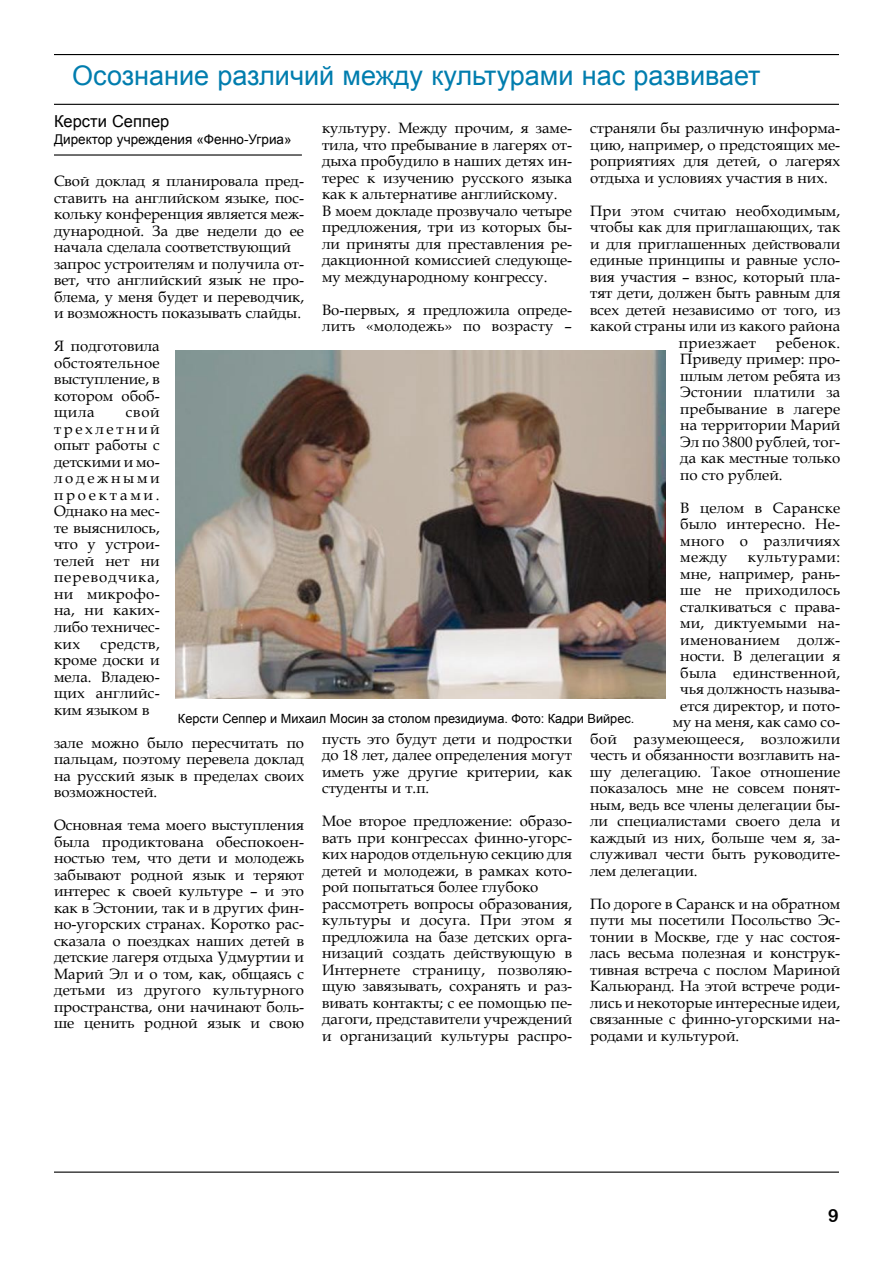
<style>
.page{position:relative;width:893px;height:1263px;background:#fff}
.page>*{position:absolute;margin:0;border:0;box-sizing:border-box;transform-origin:0 0}
.t1{font:27px "Arial";color:#007dae}
.t2{font:18px "Arial Rounded MT Bold";color:#000}
.t3{font:16.5px "Arial";color:#000}
.t4{font:15px/16.5px "Book Antiqua";color:#000;text-align:justify}
.t5{font:15px "Book Antiqua";letter-spacing:.02em;color:#000}
.t6{font:15px "Book Antiqua";letter-spacing:.025em;color:#000}
.t7{font:15px "Book Antiqua";letter-spacing:.03em;color:#000}
.t8{font:13.5px "Arial";color:#000}
.t9{font:12.75px "Arial";color:#000}
</style>
<div class="page">
<img style="left:176px;top:351px;width:489px;height:347px">
<hr style="left:54px;top:54px;width:785px;height:1px;background:#000">
<hr style="left:54px;top:154px;width:248px;height:2px;background:#000">
<hr style="left:54px;top:104px;width:785px;height:1px;background:#000">
<hr style="left:54px;top:1171px;width:785px;height:2px;background:#000">
<h1 class="t1" style="left:72px;top:58px;width:690px">Осознание различий между культурами нас развивает</h1>
<p class="t3" style="left:54px;top:111px;width:117px">Керсти Сеппер</p>
<p class="t8" style="left:54px;top:130px;width:239px">Директор учреждения «Фенно-Угриа»</p>
<p class="t4" style="left:590px;top:119px;width:252px">страняли бы различную информа&shy;цию, например, о предстоящих ме&shy;роприятиях для детей, о лагерях отдыха и условиях участия в них.</p>
<p class="t4" style="left:590px;top:202px;width:252px;text-align:center">При этом считаю необходимым, чтобы как для приглашающих, так и для приглашенных действовали единые принципы и равные усло&shy;вия участия – взнос, который пла&shy;тят дети, должен быть равным для всех детей независимо от того, из какой страны или из какого района приезжает</p>
<p class="t4" style="left:322px;top:119px;width:252px;text-align:left">культуру. Между прочим, я заме&shy;тила, что пребывание в лагерях от&shy;дыха пробудило в наших детях ин&shy;терес к изучению русского языка как к альтернативе английскому.<br>В моем докладе прозвучало четыре предложения, три из которых бы&shy;ли приняты для преставления ре&shy;дакционной комиссией следующе&shy;му международному конгрессу.</p>
<p class="t4" style="left:322px;top:301px;width:252px">Во-первых, я предложила опреде&shy;лить «молодежь» по возрасту –</p>
<p class="t4" style="left:54px;top:173px;width:252px;text-align:left">Свой доклад я планировала пред&shy;ставить на английском языке, пос&shy;кольку конференция является меж&shy;дународной. За две недели до ее начала сделала соответствующий запрос устроителям и получила от&shy;вет, что английский язык не про&shy;блема, у меня будет и переводчик, и возможность показывать слайды.</p>
<p class="t4" style="left:54px;top:338px;width:107px">Я подготовила обстоятельное выступление, в котором обоб&shy;щила</p>
<p class="t4" style="left:680px;top:334px;width:161px;text-indent:96px">ребенок.<br>Приведу пример: про&shy;шлым летом ребята из Эстонии платили за пребывание в лагере на территории Марий Эл по 3800 рублей, тог&shy;да как местные только по сто рублей.</p>
<p class="t4" style="left:680px;top:499px;width:161px">В целом в Саранске было интересно. Не&shy;много о различиях между</p>
<p class="t4" style="left:54px;top:404px;width:107px;text-indent:72px">свой трехлетний опыт работы с детскими и мо&shy;лодежными проектами.<br>Однако на мес&shy;те выяснилось, что у устрои&shy;телей нет ни переводчика, ни микрофо&shy;на, ни каких&shy;либо техничес&shy;ких</p>
<p class="t7" style="left:748px;top:547px;width:94px">культурами:</p>
<p class="t4" style="left:680px;top:565px;width:161px">мне, например, рань-</p>
<p class="t4" style="left:680px;top:581px;width:161px">ше не приходилось</p>
<p class="t4" style="left:680px;top:598px;width:161px">сталкиваться с права-</p>
<p class="t4" style="left:680px;top:614px;width:161px">ми, диктуемыми на-</p>
<p class="t6" style="left:680px;top:629px;width:161px">именованием долж-</p>
<p class="t4" style="left:680px;top:647px;width:161px">ности. В делегации я</p>
<p class="t5" style="left:680px;top:662px;width:161px">была единственной,</p>
<p class="t4" style="left:680px;top:680px;width:161px">чья должность называ-</p>
<p class="t4" style="left:680px;top:697px;width:161px">ется директор, и пото-</p>
<p class="t4" style="left:673px;top:713px;width:169px">му на меня, как само со-</p>
<p class="t5" style="left:590px;top:728px;width:251px">бой разумеющееся, возложили</p>
<p class="t4" style="left:590px;top:746px;width:252px">честь и обязанности возглавить на-</p>
<p class="t4" style="left:590px;top:763px;width:252px">шу делегацию. Такое отношение</p>
<p class="t4" style="left:590px;top:779px;width:252px">показалось мне не совсем понят-</p>
<p class="t4" style="left:590px;top:796px;width:252px">ным, ведь все члены делегации бы-</p>
<p class="t4" style="left:590px;top:812px;width:252px">ли специалистами своего дела и</p>
<p class="t4" style="left:590px;top:829px;width:252px">каждый из них, больше чем я, за-</p>
<p class="t4" style="left:590px;top:845px;width:252px">служивал чести быть руководите-</p>
<p class="t4" style="left:590px;top:862px;width:109px">лем делегации.</p>
<p class="t4" style="left:590px;top:895px;width:252px">По дороге в Саранск и на обратном пути мы посетили Посольство Эс&shy;тонии в Москве, где у нас состоя&shy;лась весьма полезная и конструк&shy;тивная встреча с послом Мариной Кальюранд. На этой встрече роди&shy;лись и некоторые интересные идеи, связанные с финно-угорскими на&shy;родами и культурой.</p>
<p class="t4" style="left:54px;top:635px;width:107px;text-indent:46px">средств, кроме доски и мела. Владею&shy;щих английс&shy;ким языком в</p>
<p class="t4" style="left:54px;top:734px;width:252px">зале можно было пересчитать по пальцам, поэтому перевела доклад на русский язык в пределах своих возможностей.</p>
<p class="t4" style="left:54px;top:816px;width:252px">Основная тема моего выступления была продиктована обеспокоен&shy;ностью тем, что дети и молодежь забывают родной язык и теряют интерес к своей культуре – и это как в Эстонии, так и в других фин&shy;но-угорских странах. Коротко рас&shy;сказала о поездках наших детей в детские лагеря отдыха Удмуртии и Марий Эл и о том, как, общаясь с детьми из другого культурного пространства, они начинают боль&shy;ше ценить родной язык и свою</p>
<p class="t9" style="left:178px;top:710px;width:458px">Керсти Сеппер и Михаил Мосин за столом президиума. Фото: Кадри Вийрес.</p>
<p class="t4" style="left:322px;top:730px;width:252px">пусть это будут дети и подростки до 18 лет, далее определения могут иметь уже другие критерии, как студенты и т.п.</p>
<p class="t4" style="left:322px;top:812px;width:252px;text-align:left">Мое второе предложение: образо&shy;вать при конгрессах финно-угорс&shy;ких народов отдельную секцию для детей и молодежи, в рамках кото&shy;рой попытаться более глубоко рассмотреть вопросы образования, культуры и досуга. При этом я предложила на базе детских орга&shy;низаций создать действующую в<br>Интернете страницу, позволяю&shy;щую завязывать, сохранять и раз&shy;вивать контакты; с ее помощью пе&shy;дагоги, представители учреждений и организаций культуры распро-</p>
<p class="t2" style="left:828px;top:1205px;width:12px">9</p>
</div>
